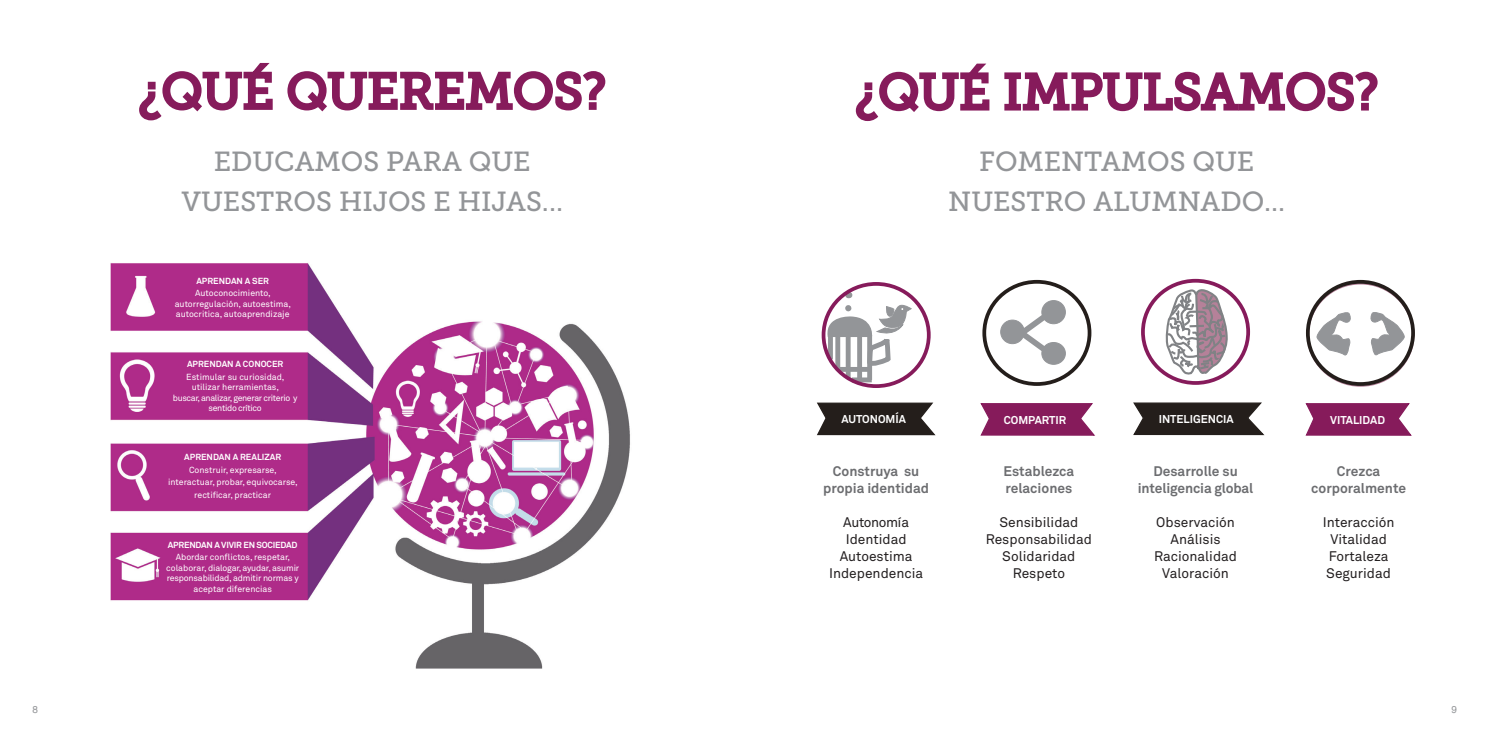
<style>
.page{position:relative;width:1489px;height:745px;background:#fff}
.page>*{position:absolute;margin:0;border:0;box-sizing:border-box;transform-origin:0 0}
.t1{font:50px "Museo Slab 500";color:#861b5b}
.masa_de_texto{font:27.5px "Museo Slab 500";color:#939598}
.masa_de_texto-2{font:13.75px/16.9px "Akkurat Pro";color:#231f20;text-align:center}
.masa_de_texto-3{font:700 13.75px/16.9px "Akkurat Pro";color:#6c6d70;text-align:center}
.t2{font:700 11.25px "Akkurat Pro";color:#fff}
.t3{font:10px "Helvetica";color:#939598}
.masa_de_texto-4{font:8.75px/12.5px "Akkurat Pro";color:#fff}
.masa_de_texto-5{font:8.75px/10.5px "Akkurat Pro";letter-spacing:-.02em;color:#fff;text-align:center}
.masa_de_texto-6{font:8.75px/10.5px "Akkurat Pro";letter-spacing:-.04em;color:#fff;text-align:center}
.s1{font-weight:700}
</style>
<div class="page">
<svg style="left:139px;top:62px;width:134px;height:59px"></svg>
<svg style="left:287px;top:71px;width:319px;height:41px"></svg>
<svg style="left:855px;top:63px;width:135px;height:59px"></svg>
<svg style="left:1004px;top:71px;width:374px;height:41px"></svg>
<div style="left:845px;top:335px;width:5px;height:44px;background:#939598"></div>
<div style="left:1000px;top:320px;width:24px;height:23px;background:#939598;border-radius:50%"></div>
<div style="left:1000px;top:319px;width:24px;height:25px;border:1px solid #939598;border-radius:50%"></div>
<div style="left:1041px;top:300px;width:24px;height:23px;background:#939598;border-radius:50%"></div>
<div style="left:1041px;top:300px;width:24px;height:24px;border:1px solid #939598;border-radius:50%"></div>
<div style="left:1041px;top:342px;width:24px;height:22px;background:#939598;border-radius:50%"></div>
<div style="left:1041px;top:342px;width:24px;height:22px;border:1px solid #939598;border-radius:50%"></div>
<svg style="left:1015px;top:305px;width:42px;height:56px"></svg>
<svg style="left:843px;top:374px;width:9px;height:9px"></svg>
<svg style="left:816px;top:402px;width:120px;height:34px;background:#443f3c"></svg>
<svg style="left:980px;top:403px;width:115px;height:33px;background:#93346d"></svg>
<svg style="left:1133px;top:402px;width:132px;height:34px;background:#433e3b"></svg>
<svg style="left:1305px;top:403px;width:107px;height:33px;background:#94356d"></svg>
<div style="left:857px;top:335px;width:5px;height:44px;background:#939598"></div>
<div style="left:867px;top:335px;width:5px;height:44px;background:#939598"></div>
<svg style="left:826px;top:292px;width:85px;height:74px"></svg>
<hr style="left:837px;top:367px;width:34px;height:4px;background:#939598">
<svg style="left:851px;top:377px;width:20px;height:5px"></svg>
<div style="left:821px;top:282px;width:109px;height:106px;border:4px solid #861b5b;border-radius:50%"></div>
<svg style="left:1162px;top:278px;width:67px;height:99px"></svg>
<svg style="left:1316px;top:312px;width:35px;height:44px"></svg>
<svg style="left:1370px;top:312px;width:34px;height:44px"></svg>
<img style="left:111px;top:263px;width:519px;height:406px">
<div style="left:982px;top:280px;width:109px;height:105px;border:4px solid #241e1b;border-radius:50%"></div>
<div style="left:1140px;top:279px;width:109px;height:105px;border:4px solid #861b5b;border-radius:50%"></div>
<div style="left:1305px;top:280px;width:109px;height:105px;border:4px solid #241e1b;border-radius:50%"></div>
<p class="t1" style="left:138px;top:63px;width:470px">¿QUÉ QUEREMOS?</p>
<p class="masa_de_texto" style="left:214px;top:146px;width:318px">EDUCAMOS PARA QUE</p>
<p class="masa_de_texto" style="left:181px;top:186px;width:383px">VUESTROS HIJOS E HIJAS...</p>
<p class="masa_de_texto-4" style="left:195px;top:274px;width:77px"><span class="s1">APRENDAN A SER<br></span>Autoconocimiento,</p>
<p class="masa_de_texto-4" style="left:175px;top:298px;width:118px;line-height:10.5px">autorregulación, autoestima, autocritica, autoaprendizaje</p>
<p class="masa_de_texto-4" style="left:186px;top:358px;width:100px"><span class="s1">APRENDAN A CONOCER<br></span>Estimular su curiosidad,</p>
<p class="masa_de_texto-6" style="left:173px;top:382px;width:126px">utilizar herramientas,<br>buscar, analizar, generar criterio y sentido crítico</p>
<p class="masa_de_texto-4" style="left:168px;top:451px;width:131px;text-align:center"><span class="s1">APRENDAN A REALIZAR<br></span>Construir, expresarse, interactuar, probar, equivocarse, rectificar, practicar</p>
<p class="masa_de_texto-4" style="left:168px;top:538px;width:131px;text-align:center"><span class="s1">APRENDAN A VIVIR EN SOCIEDAD<br></span>Abordar conflictos, respetar,</p>
<p class="masa_de_texto-5" style="left:166px;top:562px;width:134px">colaborar, dialogar, ayudar, asumir responsabilidad, admitir normas y aceptar diferencias</p>
<p class="t1" style="left:854px;top:64px;width:525px">¿QUÉ IMPULSAMOS?</p>
<p class="masa_de_texto" style="left:979px;top:146px;width:277px">FOMENTAMOS QUE</p>
<p class="masa_de_texto" style="left:948px;top:186px;width:338px">NUESTRO ALUMNADO...</p>
<p class="t2" style="left:841px;top:412px;width:66px">AUTONOMÍA</p>
<p class="t2" style="left:1003px;top:413px;width:64px">COMPARTIR</p>
<p class="t2" style="left:1158px;top:411px;width:77px">INTELIGENCIA</p>
<p class="t2" style="left:1329px;top:412px;width:56px">VITALIDAD</p>
<p class="masa_de_texto-3" style="left:823px;top:463px;width:107px">Construya su propia identidad</p>
<p class="masa_de_texto-2" style="left:829px;top:514px;width:96px">Autonomía<br>Identidad<br>Autoestima<br>Independencia</p>
<p class="masa_de_texto-3" style="left:1003px;top:463px;width:72px;text-align:left">Establezca relaciones</p>
<p class="masa_de_texto-2" style="left:985px;top:514px;width:108px">Sensibilidad<br>Responsabilidad<br>Solidaridad<br>Respeto</p>
<p class="masa_de_texto-3" style="left:1137px;top:463px;width:117px">Desarrolle su inteligencia global</p>
<p class="masa_de_texto-2" style="left:1153px;top:514px;width:85px">Observación<br>Análisis<br>Racionalidad<br>Valoración</p>
<p class="masa_de_texto-3" style="left:1336px;top:463px;width:45px">Crezca</p>
<p class="masa_de_texto-3" style="left:1311px;top:480px;width:96px">corporalmente</p>
<p class="masa_de_texto-2" style="left:1322px;top:514px;width:73px;text-align:left">Interacción<br>Vitalidad<br>Fortaleza<br>Seguridad</p>
<p class="t3" style="left:32px;top:701px;width:7px">8</p>
<p class="t3" style="left:1451px;top:701px;width:7px">9</p>
</div>
